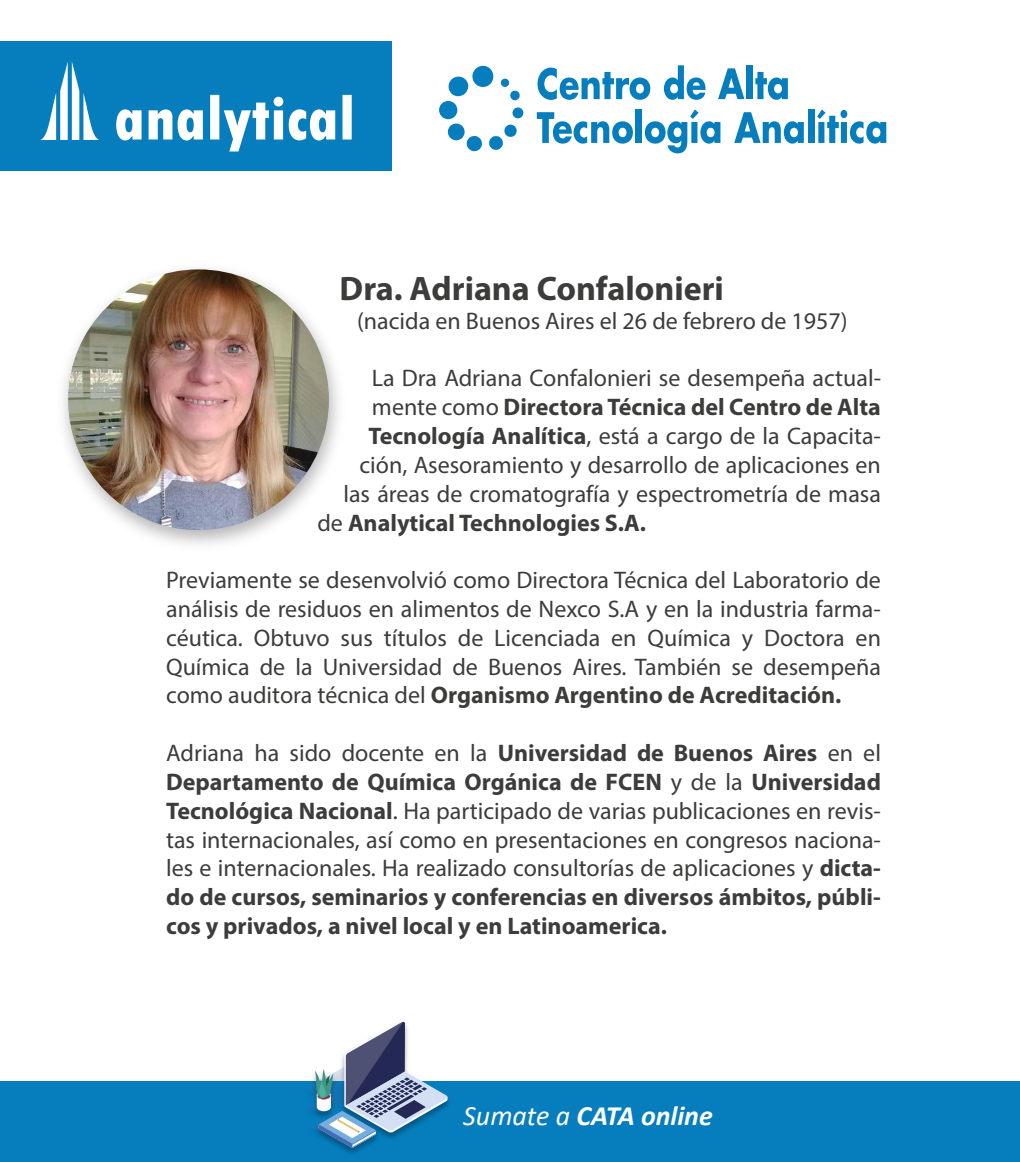
<style>
.page{position:relative;width:1020px;height:1162px;background:#fff}
.page>*{position:absolute;margin:0;border:0;box-sizing:border-box;transform-origin:0 0}
.t1{font:700 34px "Myriad Pro";color:#3c3c3b}
.t2{font:italic 700 28px "Calibri";color:#fff}
.t3{font:24px/28.8px "Myriad Pro";color:#3c3c3b;text-align:justify}
.t4{font:700 24px "Myriad Pro";color:#3c3c3b}
.s1{font-weight:400}
.s2{font-weight:700}
</style>
<div class="page">
<svg style="left:537px;top:68px;width:113px;height:32px"></svg>
<svg style="left:663px;top:65px;width:42px;height:35px"></svg>
<svg style="left:718px;top:68px;width:26px;height:31px"></svg>
<div style="left:746px;top:65px;width:6px;height:34px;background:#067ebe"></div>
<svg style="left:755px;top:72px;width:32px;height:28px"></svg>
<svg style="left:536px;top:112px;width:96px;height:32px"></svg>
<div style="left:635px;top:109px;width:6px;height:34px;background:#067ebe"></div>
<svg style="left:644px;top:109px;width:76px;height:44px"></svg>
<svg style="left:734px;top:112px;width:69px;height:32px"></svg>
<div style="left:807px;top:109px;width:6px;height:34px;background:#067ebe"></div>
<svg style="left:817px;top:109px;width:69px;height:35px"></svg>
<svg style="left:439px;top:66px;width:84px;height:85px"></svg>
<div style="left:0;top:42px;width:392px;height:129px;background:#067ebe"></div>
<svg style="left:40px;top:61px;width:311px;height:90px"></svg>
<img style="left:62px;top:269px;width:277px;height:276px">
<img style="left:68px;top:269px;width:261px;height:261px;border-radius:130px">
<div style="left:0;top:1080px;width:1019px;height:81px;background:#067ebe"></div>
<img style="left:300px;top:1080px;width:154px;height:74px">
<svg style="left:307px;top:1021px;width:140px;height:126px"></svg>
<h1 class="t1" style="left:339px;top:266px;width:386px">Dra. Adriana Confalonieri</h1>
<p class="t3" style="left:357px;top:306px;width:492px">(nacida en Buenos Aires el 26 de febrero de 1957)</p>
<p class="t3" style="left:371px;top:363px;width:510px">La Dra Adriana Confalonieri se desempeña actual-</p>
<p class="t4" style="left:372px;top:391px;width:510px"><span class="s1">mente como</span> Directora Técnica del Centro de Alta</p>
<p class="t3" style="left:368px;top:421px;width:514px"><span class="s2">Tecnología Analítica</span>, está a cargo de la Capacita-</p>
<p class="t3" style="left:359px;top:450px;width:523px">ción, Asesoramiento y desarrollo de aplicaciones en</p>
<p class="t3" style="left:343px;top:479px;width:539px">las áreas de cromatografía y espectrometría de masa</p>
<p class="t4" style="left:317px;top:507px;width:330px"><span class="s1">de</span> Analytical Technologies S.A.</p>
<p class="t3" style="left:166px;top:565px;width:716px">Previamente se desenvolvió como Directora Técnica del Laboratorio de análisis de residuos en alimentos de Nexco S.A y en la industria farma&shy;céutica. Obtuvo sus títulos de Licenciada en Química y Doctora en Química de la Universidad de Buenos Aires. También se desempeña como auditora técnica del <span class="s2">Organismo Argentino de Acreditación.</span></p>
<p class="t3" style="left:166px;top:738px;width:716px">Adriana ha sido docente en la <span class="s2">Universidad de Buenos Aires</span> en el <span class="s2">Departamento de Química Orgánica de FCEN</span> y de la <span class="s2">Universidad Tecnológica Nacional</span>. Ha participado de varias publicaciones en revis&shy;tas internacionales, así como en presentaciones en congresos naciona&shy;les e internacionales. Ha realizado consultorías de aplicaciones y <span class="s2">dicta&shy;do de cursos, seminarios y conferencias en diversos ámbitos, públi&shy;cos y privados, a nivel local y en Latinoamerica.</span></p>
<p class="t2" style="left:463px;top:1096px;width:251px"><span class="s1">Sumate a</span> CATA online</p>
</div>
